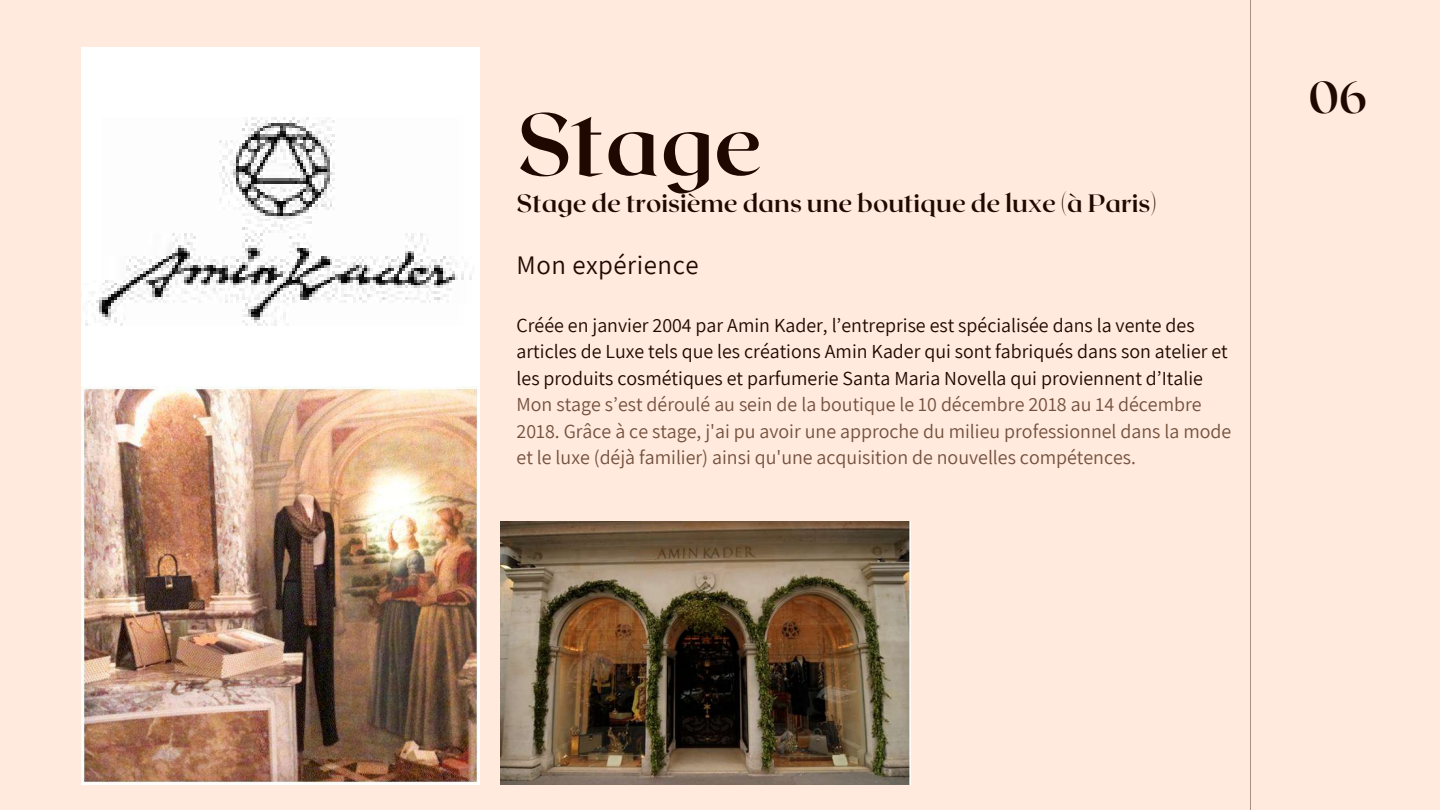
<style>
.page{position:relative;width:1440px;height:810px;background:#ffeadd}
.page>*{position:absolute;margin:0;border:0;box-sizing:border-box;transform-origin:0 0}
.t1{font:700 87.9px "Roxborough CF";color:#1e0800}
.t2{font:700 44.6px "Roxborough CF";color:#1e0800}
.t3{font:26.8px "Assistant";letter-spacing:.02em;color:#1e0800}
.t4{font:700 25.1px "Roxborough CF";color:#1e0800}
.t5{font:19.9px/26.5px "Assistant";color:#1e0800}
.t6{font:19.9px/26.5px "Assistant";color:#74513e}
</style>
<div class="page">
<hr style="left:1250px;top:0;width:1px;height:810px;background:#1e0800">
<img style="left:81px;top:47px;width:398px;height:339px">
<img style="left:501px;top:522px;width:409px;height:262px">
<img style="left:81px;top:386px;width:398px;height:399px">
<h1 class="t1" style="left:517px;top:87px;width:247px">Stage</h1>
<p class="t4" style="left:517px;top:187px;width:642px">Stage de troisième dans une boutique de luxe (à Paris)</p>
<h3 class="t3" style="left:517px;top:247px;width:183px">Mon expérience</h3>
<p class="t5" style="left:517px;top:311px;width:713px">Créée en janvier 2004 par Amin Kader, l’entreprise est spécialisée dans la vente des articles de Luxe tels que les créations Amin Kader qui sont fabriqués dans son atelier et les produits cosmétiques et parfumerie Santa Maria Novella qui proviennent d’Italie</p>
<p class="t6" style="left:517px;top:391px;width:716px">Mon stage s’est déroulé au sein de la boutique le 10 décembre 2018 au 14 décembre<br>2018. Grâce à ce stage, j'ai pu avoir une approche du milieu professionnel dans la mode et le luxe (déjà familier) ainsi qu'une acquisition de nouvelles compétences.</p>
<h2 class="t2" style="left:1308px;top:69px;width:60px">06</h2>
</div>
